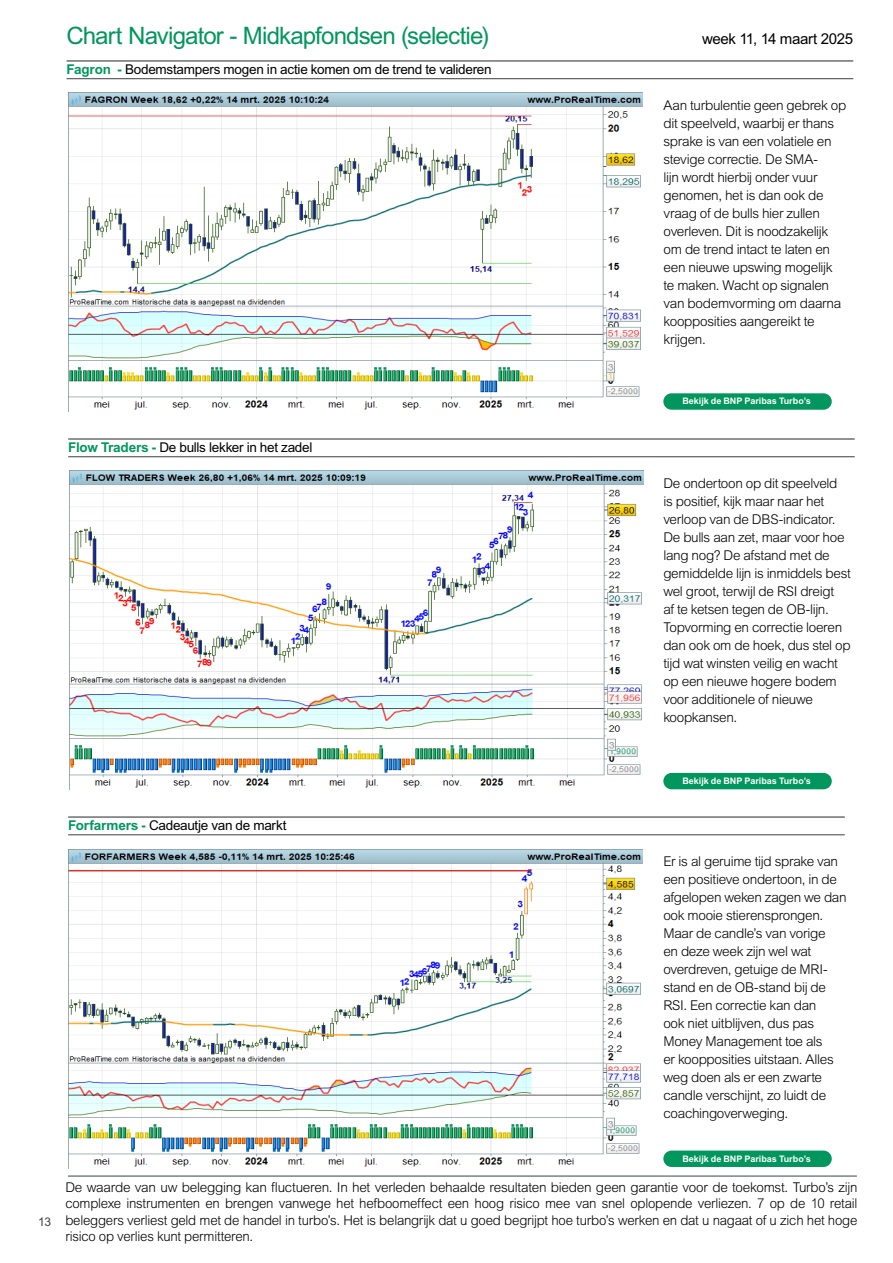
<style>
.page{position:relative;width:893px;height:1263px;background:#fff}
.page>*{position:absolute;margin:0;border:0;box-sizing:border-box;transform-origin:0 0}
.Heading_Table_Double{font:24px "Arial MT Std";letter-spacing:-.035em;color:#00965d}
.Heading_Table_Double-2{font:15px "Arial MT Std";letter-spacing:-.025em;color:#000}
.Body{font:300 13.5px/18px "Arial MT Std";letter-spacing:-.025em;color:#000}
.Basisalinea{font:13.5px "Arial MT Std";letter-spacing:-.02em;color:#000}
.t1{font:12px "Arial MT Std";color:#3e3e3f}
.t2{font:700 9px "Arial MT Std";color:#fff}
.s1{font-weight:700;color:#00965d}
</style>
<div class="page">
<hr style="left:68px;top:1175px;width:789px;height:2px;background:#78848a">
<hr style="left:67px;top:60px;width:786px;height:2px;background:#3e3e3f">
<hr style="left:67px;top:78px;width:786px;height:1px;background:#3e3e3f">
<img style="left:68px;top:92px;width:574px;height:319px">
<hr style="left:68px;top:438px;width:787px;height:2px;background:#3e3e3f">
<hr style="left:68px;top:456px;width:787px;height:1px;background:#3e3e3f">
<img style="left:70px;top:470px;width:574px;height:318px">
<hr style="left:68px;top:816px;width:777px;height:2px;background:#3e3e3f">
<hr style="left:68px;top:834px;width:777px;height:1px;background:#3e3e3f">
<img style="left:68px;top:849px;width:574px;height:319px">
<div style="left:663px;top:393px;width:169px;height:17px;background:#00965d;border-radius:8px"></div>
<div style="left:663px;top:773px;width:169px;height:16px;background:#00965d;border-radius:8px"></div>
<div style="left:663px;top:1150px;width:169px;height:17px;background:#00965d;border-radius:8px"></div>
<p class="Heading_Table_Double" style="left:66px;top:22px;width:425px">Chart Navigator - Midkapfondsen (selectie)</p>
<p class="Heading_Table_Double-2" style="left:702px;top:31px;width:152px">week 11, 14 maart 2025</p>
<p class="Basisalinea" style="left:67px;top:62px;width:427px"><span class="s1">Fagron -</span> Bodemstampers mogen in actie komen om de trend te valideren</p>
<p class="Body" style="left:664px;top:97px;width:184px">Aan turbulentie geen gebrek op dit speelveld, waarbij er thans sprake is van een volatiele en stevige correctie. De SMA-<br>lijn wordt hierbij onder vuur genomen, het is dan ook de vraag of de bulls hier zullen overleven. Dit is noodzakelijk om de trend intact te laten en een nieuwe upswing mogelijk te maken. Wacht op signalen van bodemvorming om daarna koopposities aangereikt te krijgen.</p>
<p class="Basisalinea" style="left:68px;top:440px;width:246px"><span class="s1">Flow Traders -</span> De bulls lekker in het zadel</p>
<p class="t2" style="left:682px;top:396px;width:130px">Bekijk de BNP Paribas Turbo’s</p>
<p class="Body" style="left:663px;top:475px;width:189px">De ondertoon op dit speelveld<br>is positief, kijk maar naar het verloop van de DBS-indicator.<br>De bulls aan zet, maar voor hoe lang nog? De afstand met de gemiddelde lijn is inmiddels best wel groot, terwijl de RSI dreigt<br>af te ketsen tegen de OB-lijn.<br>Topvorming en correctie loeren dan ook om de hoek, dus stel op tijd wat winsten veilig en wacht op een nieuwe hogere bodem voor additionele of nieuwe koopkansen.</p>
<p class="t1" style="left:38px;top:1215px;width:15px">13</p>
<p class="Basisalinea" style="left:68px;top:818px;width:220px"><span class="s1">Forfarmers -</span> Cadeautje van de markt</p>
<p class="t2" style="left:682px;top:775px;width:130px">Bekijk de BNP Paribas Turbo’s</p>
<p class="Body" style="left:663px;top:853px;width:185px">Er is al geruime tijd sprake van een positieve ondertoon, in de afgelopen weken zagen we dan ook mooie stierensprongen.<br>Maar de candle’s van vorige<br>en deze week zijn wel wat overdreven, getuige de MRI&shy;stand en de OB-stand bij de<br>RSI. Een correctie kan dan<br>ook niet uitblijven, dus pas<br>Money Management toe als<br>er koopposities uitstaan. Alles weg doen als er een zwarte candle verschijnt, zo luidt de coachingoverweging.</p>
<p class="t2" style="left:682px;top:1153px;width:130px">Bekijk de BNP Paribas Turbo’s</p>
<p class="Body" style="left:65px;top:1179px;width:794px;line-height:16.5px;text-align:justify">De waarde van uw belegging kan fluctueren. In het verleden behaalde resultaten bieden geen garantie voor de toekomst. Turbo’s zijn complexe instrumenten en brengen vanwege het hefboomeffect een hoog risico mee van snel oplopende verliezen. 7 op de 10 retail beleggers verliest geld met de handel in turbo’s. Het is belangrijk dat u goed begrijpt hoe turbo’s werken en dat u nagaat of u zich het hoge risico op verlies kunt permitteren.</p>
</div>
